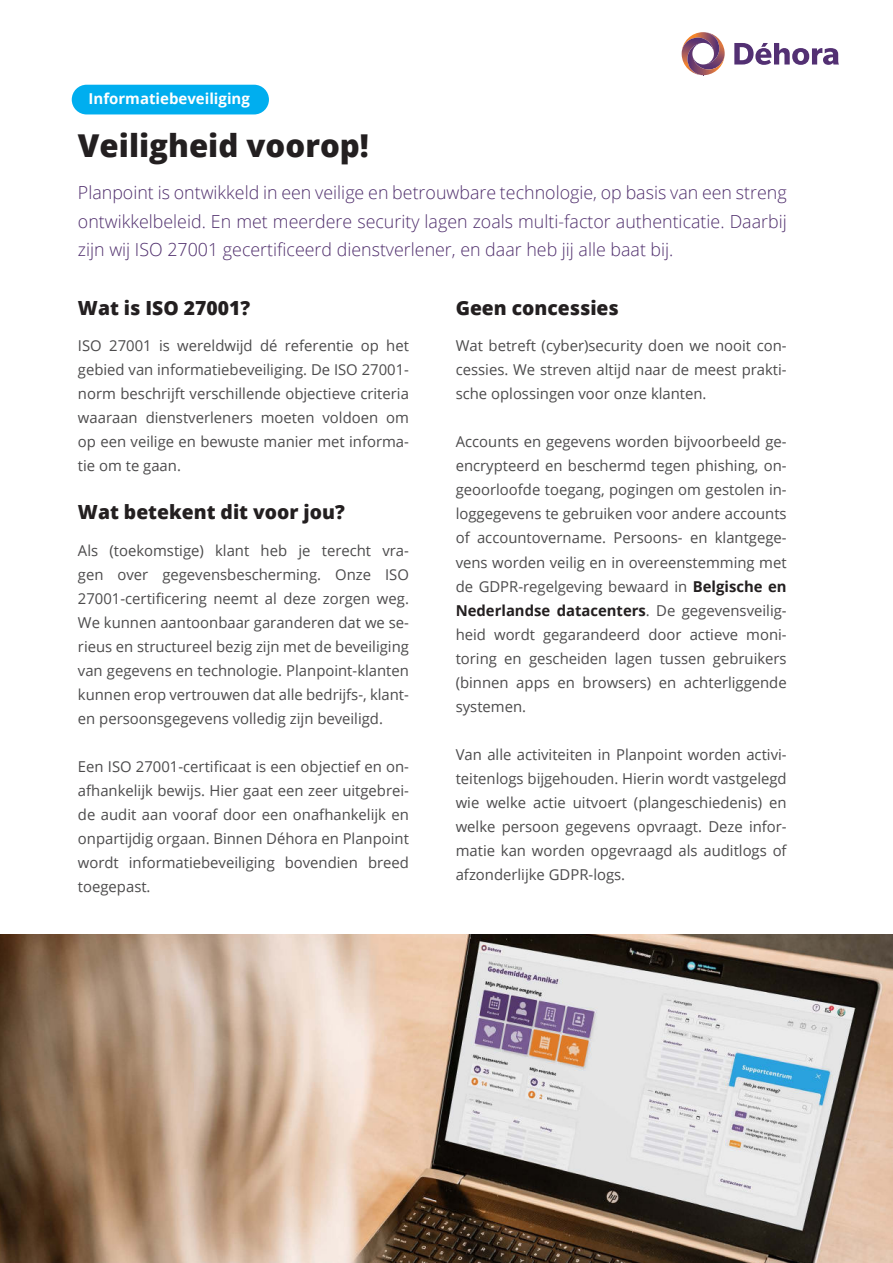
<style>
.page{position:relative;width:893px;height:1263px;background:#fff}
.page>*{position:absolute;margin:0;border:0;box-sizing:border-box;transform-origin:0 0}
.t1{font:800 31.5px "Open Sans";color:#231f20}
.t2{font:800 19.5px "Open Sans";color:#231f20}
.t3{font:300 18px/28.5px "Open Sans";color:#502f6d;text-align:justify}
.t4{font:15px/24px "Open Sans";color:#4c4b4c;text-align:justify}
.t5{font:700 15px "Open Sans";color:#fff}
.s1{font-weight:700;color:#231f20}
</style>
<div class="page">
<svg style="left:734px;top:43px;width:105px;height:22px"></svg>
<img style="left:703px;top:32px;width:19px;height:11px">
<img style="left:682px;top:32px;width:21px;height:36px">
<svg style="left:682px;top:40px;width:7px;height:14px"></svg>
<img style="left:687px;top:43px;width:38px;height:32px">
<div style="left:72px;top:85px;width:197px;height:29px;background:#00aeef;border-radius:15px"></div>
<img style="left:0;top:934px;width:893px;height:329px">
<p class="t5" style="left:89px;top:93px;width:163px">Informatiebeveiliging</p>
<h1 class="t1" style="left:78px;top:132px;width:292px">Veiligheid voorop!</h1>
<p class="t3" style="left:78px;top:180px;width:710px">Planpoint is ontwikkeld in een veilige en betrouwbare technologie, op basis van een streng ontwikkelbeleid. En met meerdere security lagen zoals multi-factor authenticatie. Daarbij zijn wij ISO 27001 gecertificeerd dienstverlener, en daar heb jij alle baat bij.</p>
<h2 class="t2" style="left:78px;top:300px;width:174px">Wat is ISO 27001?</h2>
<p class="t4" style="left:78px;top:335px;width:333px">ISO 27001 is wereldwijd dé referentie op het gebied van informatiebeveiliging. De ISO 27001- norm beschrijft verschillende objectieve criteria waaraan dienstverleners moeten voldoen om op een veilige en bewuste manier met informa&shy;tie om te gaan.</p>
<h2 class="t2" style="left:78px;top:504px;width:268px">Wat betekent dit voor jou?</h2>
<p class="t4" style="left:78px;top:540px;width:333px">Als (toekomstige) klant heb je terecht vra&shy;gen over gegevensbescherming. Onze ISO 27001-certificering neemt al deze zorgen weg.<br>We kunnen aantoonbaar garanderen dat we se&shy;rieus en structureel bezig zijn met de beveiliging van gegevens en technologie. Planpoint-klanten kunnen erop vertrouwen dat alle bedrijfs-, klant&shy;en persoonsgegevens volledig zijn beveiligd.</p>
<p class="t4" style="left:78px;top:754px;width:332px">Een ISO 27001-certificaat is een objectief en on&shy;afhankelijk bewijs. Hier gaat een zeer uitgebrei&shy;de audit aan vooraf door een onafhankelijk en onpartijdig orgaan. Binnen Déhora en Planpoint wordt informatiebeveiliging bovendien breed toegepast.</p>
<h2 class="t2" style="left:456px;top:300px;width:165px">Geen concessies</h2>
<p class="t4" style="left:456px;top:335px;width:332px">Wat betreft (cyber)security doen we nooit con&shy;cessies. We streven altijd naar de meest prakti&shy;sche oplossingen voor onze klanten.</p>
<p class="t4" style="left:456px;top:431px;width:333px">Accounts en gegevens worden bijvoorbeeld ge&shy;encrypteerd en beschermd tegen phishing, on&shy;geoorloofde toegang, pogingen om gestolen in&shy;loggegevens te gebruiken voor andere accounts of accountovername. Persoons- en klantgege&shy;vens worden veilig en in overeenstemming met de GDPR-regelgeving bewaard in <span class="s1">Belgische en Nederlandse datacenters</span>. De gegevensveilig&shy;heid wordt gegarandeerd door actieve moni&shy;toring en gescheiden lagen tussen gebruikers (binnen apps en browsers) en achterliggende systemen.</p>
<p class="t4" style="left:456px;top:743px;width:332px">Van alle activiteiten in Planpoint worden activi&shy;teitenlogs bijgehouden. Hierin wordt vastgelegd wie welke actie uitvoert (plangeschiedenis) en welke persoon gegevens opvraagt. Deze infor&shy;matie kan worden opgevraagd als auditlogs of afzonderlijke GDPR-logs.</p>
</div>
